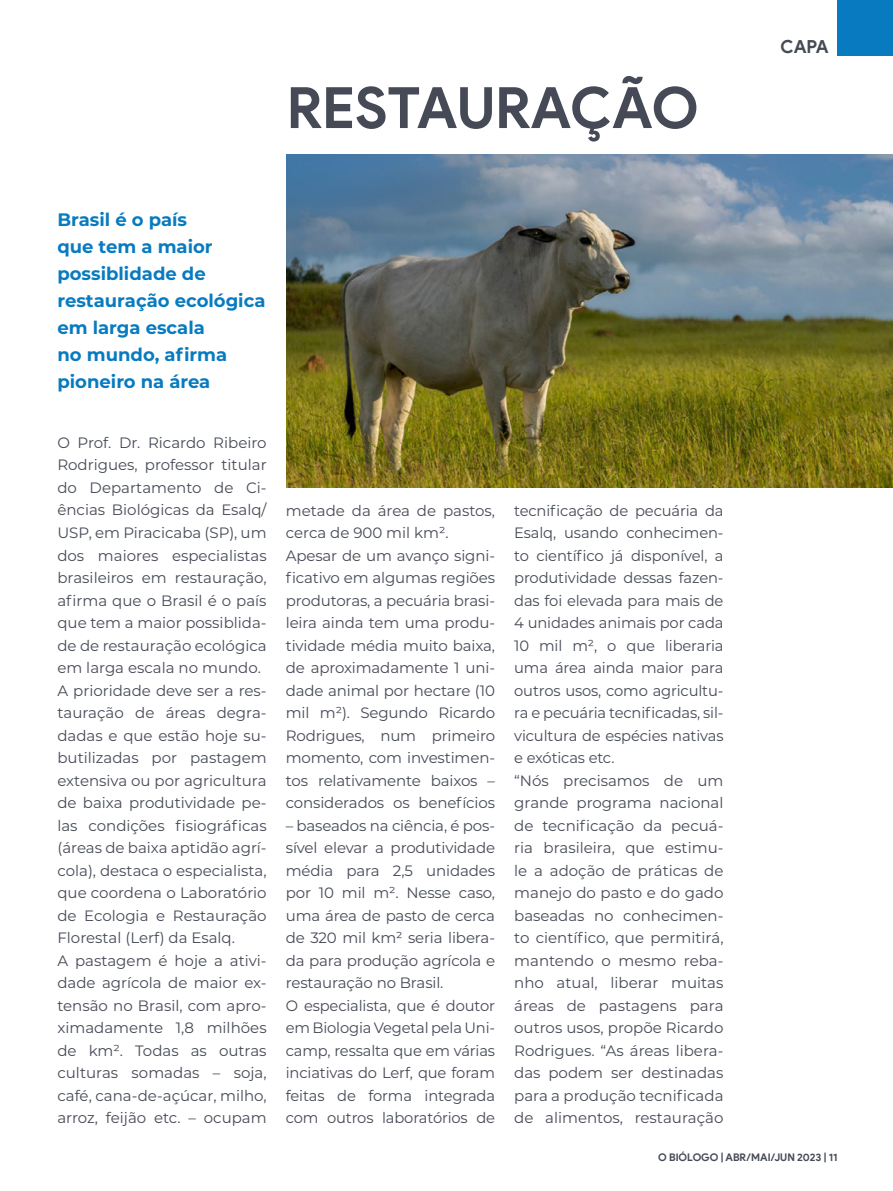
<style>
.page{position:relative;width:893px;height:1191px;background:#fff}
.page>*{position:absolute;margin:0;border:0;box-sizing:border-box;transform-origin:0 0}
.t1{font:700 57px "Product Sans";letter-spacing:-.005em;color:#454a56}
.t2{font:700 18px/27px "Montserrat";color:#087bc0}
.t3{font:700 18px "Product Sans";color:#454a56}
.t4{font:15px/22.5px "Montserrat";letter-spacing:-.01em;color:#454a56}
.t5{font:700 10.5px "Product Sans";color:#454a56}
</style>
<div class="page">
<img style="left:287px;top:154px;width:606px;height:333px">
<div style="left:838px;top:0;width:55px;height:55px;background:#087bc0"></div>
<h1 class="t1" style="left:287px;top:73px;width:413px">RESTAURAÇÃO</h1>
<p class="t3" style="left:780px;top:36px;width:50px">CAPA</p>
<p class="t2" style="left:57px;top:205px;width:210px">Brasil é o país<br>que tem a maior possiblidade de restauração ecológica em larga escala<br>no mundo, afirma pioneiro na área</p>
<p class="t4" style="left:57px;top:431px;width:211px">O Prof. Dr. Ricardo Ribeiro<br>Rodrigues, professor titular do Departamento de Ci&shy;ências Biológicas da Esalq/<br>USP, em Piracicaba (SP), um dos maiores especialistas brasileiros em restauração, afirma que o Brasil é o país que tem a maior possiblida&shy;de de restauração ecológica em larga escala no mundo.<br>A prioridade deve ser a res&shy;tauração de áreas degra&shy;dadas e que estão hoje su&shy;butilizadas por pastagem extensiva ou por agricultura de baixa produtividade pe&shy;las condições fisiográficas (áreas de baixa aptidão agrí&shy;cola), destaca o especialista, que coordena o Laboratório de Ecologia e Restauração<br>Florestal (Lerf) da Esalq.<br>A pastagem é hoje a ativi&shy;dade agrícola de maior ex&shy;tensão no Brasil, com apro&shy;ximadamente 1,8 milhões de km². Todas as outras culturas somadas – soja, café, cana-de-açúcar, milho, arroz, feijão etc. – ocupam</p>
<p class="t4" style="left:286px;top:498px;width:211px">metade da área de pastos, cerca de 900 mil km².<br>Apesar de um avanço signi&shy;ficativo em algumas regiões produtoras, a pecuária brasi&shy;leira ainda tem uma produ&shy;tividade média muito baixa, de aproximadamente 1 uni&shy;dade animal por hectare (10 mil m²). Segundo Ricardo<br>Rodrigues, num primeiro momento, com investimen&shy;tos relativamente baixos – considerados os benefícios</p>
<p class="t4" style="left:286px;top:813px;width:211px">– baseados na ciência, é pos&shy;sível elevar a produtividade média para 2,5 unidades por 10 mil m². Nesse caso, uma área de pasto de cerca de 320 mil km² seria libera&shy;da para produção agrícola e restauração no Brasil.<br>O especialista, que é doutor em Biologia Vegetal pela Uni&shy;camp, ressalta que em várias inciativas do Lerf, que foram feitas de forma integrada com outros laboratórios de</p>
<p class="t4" style="left:514px;top:498px;width:211px">tecnificação de pecuária da<br>Esalq, usando conhecimen&shy;to científico já disponível, a produtividade dessas fazen&shy;das foi elevada para mais de<br>4 unidades animais por cada<br>10 mil m², o que liberaria uma área ainda maior para outros usos, como agricultu&shy;ra e pecuária tecnificadas, sil&shy;vicultura de espécies nativas e exóticas etc.<br>“Nós precisamos de um grande programa nacional de tecnificação da pecuá&shy;ria brasileira, que estimu&shy;le a adoção de práticas de manejo do pasto e do gado baseadas no conhecimen&shy;to científico, que permitirá, mantendo o mesmo reba&shy;nho atual, liberar muitas áreas de pastagens para outros usos, propõe Ricardo<br>Rodrigues. “As áreas libera&shy;das podem ser destinadas para a produção tecnificada de alimentos, restauração</p>
<p class="t5" style="left:658px;top:1150px;width:181px">O BIÓLOGO | ABR/MAI/JUN 2023 | 11</p>
</div>
